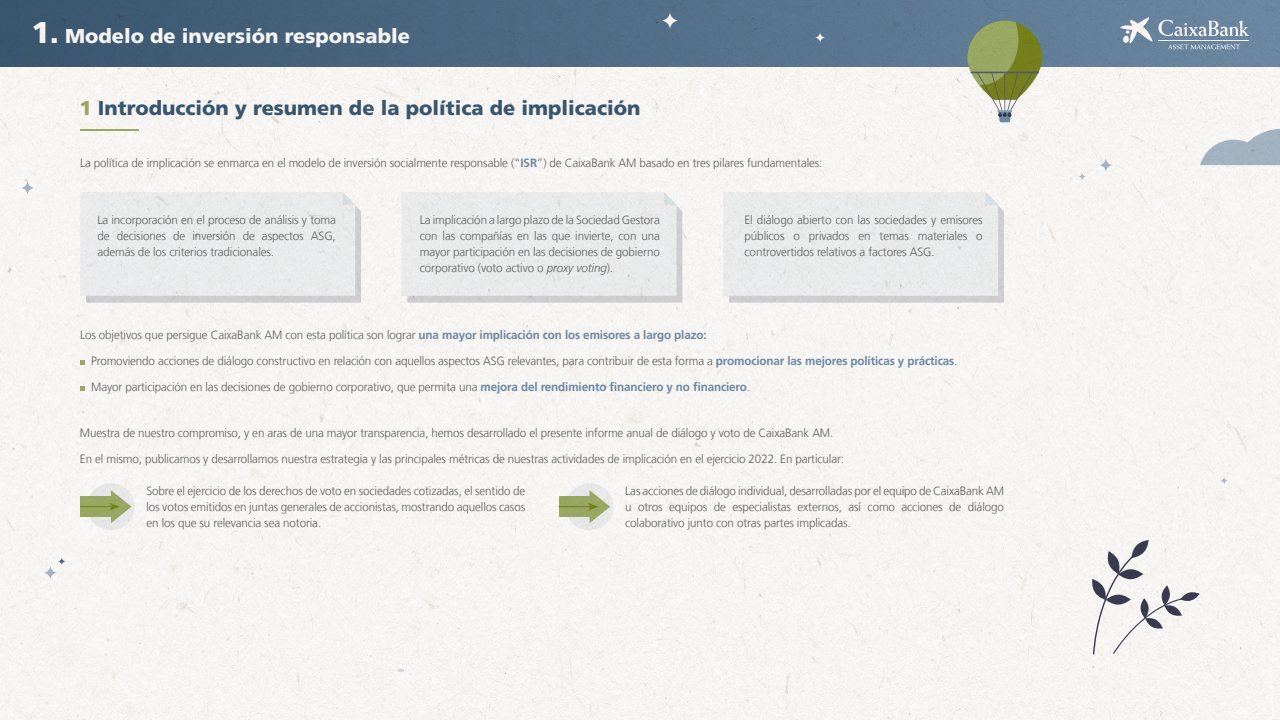
<style>
.page{position:relative;width:1280px;height:720px;background:#fff}
.page>*{position:absolute;margin:0;border:0;box-sizing:border-box;transform-origin:0 0}
.t1{font:900 20px "La Caixa Frutiger";color:#3c5a74}
.t2{font:900 20px "La Caixa Frutiger";color:#fff}
.t3{font:300 12px/16px "La Caixa Frutiger";letter-spacing:-.01em;color:#646464;text-align:justify}
.s1{font-size:30px}
.s2{color:#9daf68}
.s3{font-weight:700;color:#708eab}
.s4{font-style:italic}
</style>
<div class="page">
<img style="left:0;top:0;width:1280px;height:720px">
<h1 class="t2" style="left:31px;top:24px;width:380px"><span class="s1">1.</span> Modelo de inversión responsable</h1>
<h1 class="t1" style="left:80px;top:96px;width:562px"><span class="s2">1</span> Introducción y resumen de la política de implicación</h1>
<p class="t3" style="left:80px;top:155px;width:744px">La política de implicación se enmarca en el modelo de inversión socialmente responsable (“<span class="s3">ISR</span>”) de CaixaBank AM basado en tres pilares fundamentales:</p>
<p class="t3" style="left:97px;top:212px;width:240px">La incorporación en el proceso de análisis y toma de decisiones de inversión de aspectos ASG, además de los criterios tradicionales.</p>
<p class="t3" style="left:420px;top:212px;width:242px">La implicación a largo plazo de la Sociedad Gestora con las compañías en las que invierte, con una mayor participación en las decisiones de gobierno corporativo (voto activo o <span class="s4">proxy voting</span>).</p>
<p class="t3" style="left:745px;top:212px;width:240px">El diálogo abierto con las sociedades y emisores públicos o privados en temas materiales o controvertidos relativos a factores ASG.</p>
<p class="t3" style="left:91px;top:322px;width:868px;line-height:26px;text-align:left;text-indent:-11px">Los objetivos que persigue CaixaBank AM con esta política son lograr <span class="s3">una mayor implicación con los emisores a largo plazo:<br></span>Promoviendo acciones de diálogo constructivo en relación con aquellos aspectos ASG relevantes, para contribuir de esta forma a <span class="s3">promocionar las mejores políticas y prácticas</span>.<br>Mayor participación en las decisiones de gobierno corporativo, que permita una <span class="s3">mejora del rendimiento financiero y no financiero</span>.</p>
<p class="t3" style="left:80px;top:420px;width:766px;line-height:26px">Muestra de nuestro compromiso, y en aras de una mayor transparencia, hemos desarrollado el presente informe anual de diálogo y voto de CaixaBank AM.<br>En el mismo, publicamos y desarrollamos nuestra estrategia y las principales métricas de nuestras actividades de implicación en el ejercicio 2022. En particular:</p>
<p class="t3" style="left:146px;top:483px;width:380px">Sobre el ejercicio de los derechos de voto en sociedades cotizadas, el sentido de los votos emitidos en juntas generales de accionistas, mostrando aquellos casos en los que su relevancia sea notoria.</p>
<p class="t3" style="left:625px;top:483px;width:380px">Las acciones de diálogo individual, desarrolladas por el equipo de CaixaBank AM u otros equipos de especialistas externos, así como acciones de diálogo colaborativo junto con otras partes implicadas.</p>
</div>
